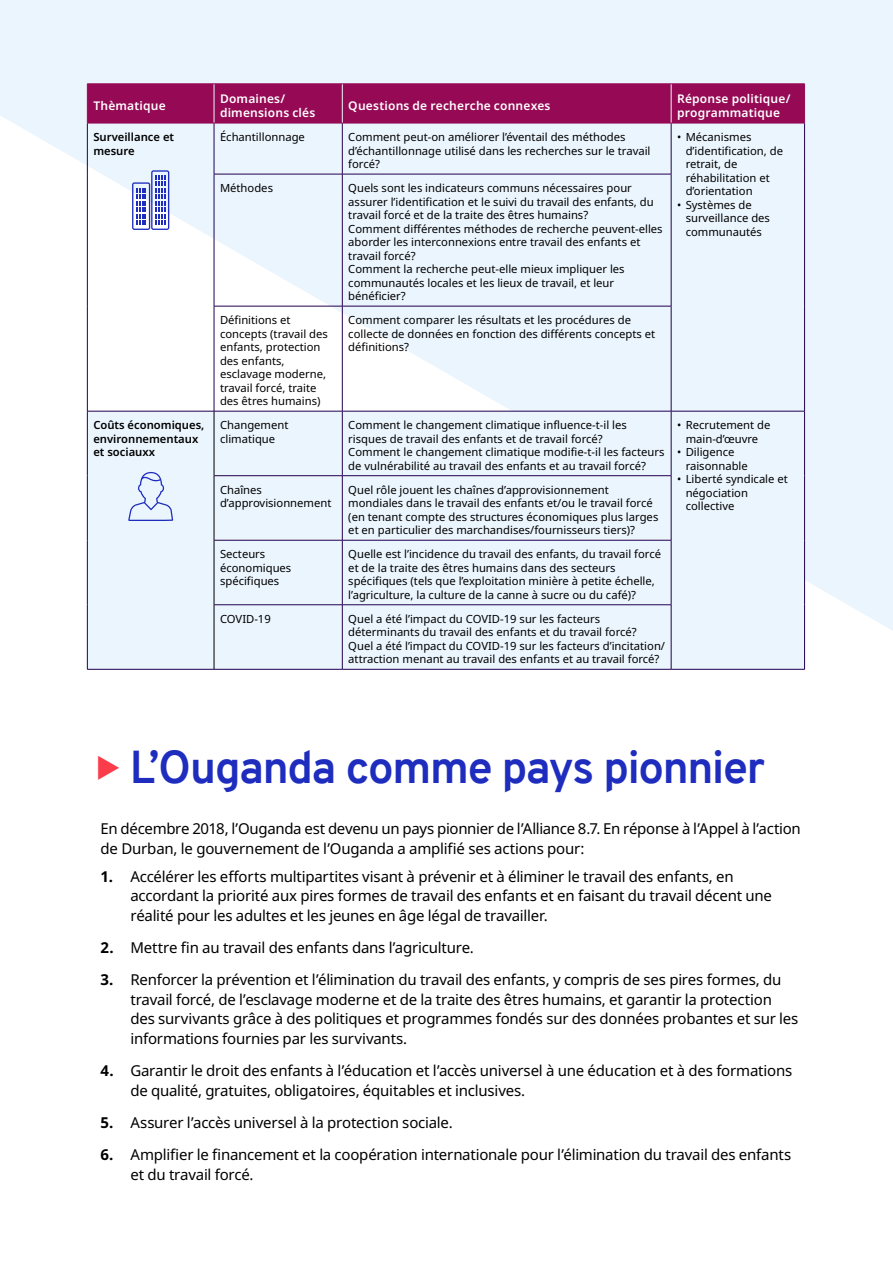
<style>
.page{position:relative;width:893px;height:1263px;background:#fff}
.page>*{position:absolute;margin:0;border:0;box-sizing:border-box;transform-origin:0 0}
.t1{font:700 45px "Overpass";letter-spacing:-.03em;color:#1e2dbe}
.t2{font:15px/19.5px "Noto Sans";letter-spacing:-.015em;color:#000}
.t3{font:600 12px/14.4px "Noto Sans";letter-spacing:.015em;color:#fff}
.t4{font:11.25px/13.5px "Noto Sans";color:#000}
.t5{font:600 11.25px/13.5px "Noto Sans";color:#000}
.s1{font-weight:700}
</style>
<div class="page">
<svg style="left:0;top:0;width:893px;height:631px;fill:#ebf5fd"></svg>
<div style="left:88px;top:85px;width:716px;height:38px;background:#960a55"></div>
<div style="left:88px;top:412px;width:716px;height:257px;background:#ebf5fd"></div>
<hr style="left:87px;top:123px;width:1px;height:51px;background:#230050">
<hr style="left:214px;top:123px;width:1px;height:51px;background:#230050">
<hr style="left:342px;top:123px;width:1px;height:51px;background:#230050">
<hr style="left:671px;top:123px;width:1px;height:51px;background:#230050">
<hr style="left:804px;top:123px;width:1px;height:51px;background:#230050">
<hr style="left:87px;top:174px;width:1px;height:132px;background:#230050">
<hr style="left:214px;top:174px;width:128px;height:1px;background:#230050">
<hr style="left:214px;top:174px;width:1px;height:132px;background:#230050">
<hr style="left:342px;top:174px;width:329px;height:1px;background:#230050">
<hr style="left:342px;top:174px;width:1px;height:132px;background:#230050">
<hr style="left:671px;top:174px;width:1px;height:132px;background:#230050">
<hr style="left:804px;top:174px;width:1px;height:132px;background:#230050">
<hr style="left:87px;top:306px;width:1px;height:105px;background:#230050">
<hr style="left:214px;top:306px;width:128px;height:1px;background:#230050">
<hr style="left:214px;top:306px;width:1px;height:105px;background:#230050">
<hr style="left:342px;top:306px;width:329px;height:1px;background:#230050">
<hr style="left:342px;top:306px;width:1px;height:105px;background:#230050">
<hr style="left:671px;top:306px;width:1px;height:105px;background:#230050">
<hr style="left:804px;top:306px;width:1px;height:105px;background:#230050">
<hr style="left:87px;top:411px;width:127px;height:1px;background:#230050">
<hr style="left:87px;top:411px;width:1px;height:65px;background:#230050">
<hr style="left:342px;top:411px;width:329px;height:1px;background:#230050">
<hr style="left:671px;top:411px;width:134px;height:1px;background:#230050">
<hr style="left:671px;top:411px;width:1px;height:64px;background:#230050">
<hr style="left:804px;top:411px;width:1px;height:65px;background:#230050">
<hr style="left:87px;top:476px;width:1px;height:64px;background:#230050">
<hr style="left:342px;top:475px;width:329px;height:1px;background:#230050">
<hr style="left:671px;top:476px;width:1px;height:64px;background:#230050">
<hr style="left:804px;top:476px;width:1px;height:64px;background:#230050">
<hr style="left:87px;top:540px;width:1px;height:65px;background:#230050">
<hr style="left:342px;top:540px;width:329px;height:1px;background:#230050">
<hr style="left:671px;top:540px;width:1px;height:65px;background:#230050">
<hr style="left:804px;top:540px;width:1px;height:65px;background:#230050">
<hr style="left:87px;top:605px;width:1px;height:64px;background:#230050">
<hr style="left:342px;top:604px;width:329px;height:1px;background:#230050">
<hr style="left:671px;top:605px;width:1px;height:64px;background:#230050">
<hr style="left:804px;top:605px;width:1px;height:64px;background:#230050">
<hr style="left:87px;top:669px;width:127px;height:1px;background:#230050">
<hr style="left:342px;top:669px;width:329px;height:1px;background:#230050">
<hr style="left:671px;top:669px;width:134px;height:1px;background:#230050">
<hr style="left:214px;top:84px;width:1px;height:39px;background:#ebf5fd">
<hr style="left:342px;top:84px;width:1px;height:39px;background:#ebf5fd">
<hr style="left:671px;top:84px;width:1px;height:39px;background:#ebf5fd">
<hr style="left:87px;top:84px;width:127px;height:1px;background:#960a55">
<hr style="left:87px;top:84px;width:1px;height:39px;background:#960a55">
<hr style="left:214px;top:84px;width:128px;height:1px;background:#960a55">
<hr style="left:342px;top:84px;width:329px;height:1px;background:#960a55">
<hr style="left:671px;top:84px;width:134px;height:1px;background:#960a55">
<hr style="left:804px;top:84px;width:1px;height:39px;background:#960a55">
<hr style="left:87px;top:123px;width:127px;height:1px;background:#960a55">
<hr style="left:214px;top:123px;width:128px;height:1px;background:#960a55">
<hr style="left:342px;top:123px;width:329px;height:1px;background:#960a55">
<hr style="left:671px;top:123px;width:134px;height:1px;background:#960a55">
<hr style="left:214px;top:411px;width:128px;height:1px;background:#230050">
<hr style="left:342px;top:411px;width:1px;height:64px;background:#230050">
<hr style="left:342px;top:476px;width:1px;height:64px;background:#230050">
<hr style="left:342px;top:540px;width:1px;height:65px;background:#230050">
<hr style="left:342px;top:605px;width:1px;height:64px;background:#230050">
<hr style="left:214px;top:475px;width:128px;height:1px;background:#230050">
<hr style="left:214px;top:540px;width:128px;height:1px;background:#230050">
<hr style="left:214px;top:604px;width:128px;height:1px;background:#230050">
<hr style="left:214px;top:669px;width:128px;height:1px;background:#230050">
<hr style="left:214px;top:411px;width:1px;height:65px;background:#000">
<hr style="left:214px;top:476px;width:1px;height:64px;background:#000">
<hr style="left:214px;top:540px;width:1px;height:65px;background:#000">
<hr style="left:214px;top:605px;width:1px;height:64px;background:#000">
<svg style="left:132px;top:170px;width:37px;height:60px"></svg>
<svg style="left:128px;top:472px;width:45px;height:49px;background:#d1dcf5"></svg>
<p class="t3" style="left:93px;top:99px;width:74px">Thèmatique</p>
<p class="t3" style="left:220px;top:91px;width:97px">Domaines/ dimensions clés</p>
<p class="t3" style="left:348px;top:99px;width:204px">Questions de recherche connexes</p>
<p class="t3" style="left:677px;top:91px;width:115px">Réponse politique/ programmatique</p>
<p class="t5" style="left:93px;top:131px;width:82px">Surveillance et mesure</p>
<p class="t4" style="left:220px;top:131px;width:86px">Échantillonnage</p>
<p class="t4" style="left:348px;top:131px;width:304px">Comment peut-on améliorer l’éventail des méthodes d’échantillonnage utilisé dans les recherches sur le travail forcé?</p>
<p class="t4" style="left:686px;top:131px;width:99px;text-indent:-9px">• Mécanismes d’identification, de retrait, de réhabilitation et d’orientation</p>
<p class="t4" style="left:686px;top:198px;width:86px;text-indent:-9px">• Systèmes de surveillance des communautés</p>
<p class="t4" style="left:220px;top:182px;width:55px">Méthodes</p>
<p class="t4" style="left:348px;top:182px;width:316px">Quels sont les indicateurs communs nécessaires pour assurer l’identification et le suivi du travail des enfants, du travail forcé et de la traite des êtres humains?<br>Comment différentes méthodes de recherche peuvent-elles aborder les interconnexions entre travail des enfants et travail forcé?<br>Comment la recherche peut-elle mieux impliquer les communautés locales et les lieux de travail, et leur bénéficier?</p>
<p class="t4" style="left:220px;top:314px;width:109px">Définitions et concepts (travail des enfants, protection des enfants, esclavage moderne, travail forcé, traite des êtres humains)</p>
<p class="t4" style="left:348px;top:314px;width:308px">Comment comparer les résultats et les procédures de collecte de données en fonction des différents concepts et définitions?</p>
<p class="t5" style="left:93px;top:419px;width:113px">Coûts économiques, environnementaux et sociauxx</p>
<p class="t4" style="left:220px;top:419px;width:70px">Changement climatique</p>
<p class="t4" style="left:348px;top:419px;width:318px">Comment le changement climatique influence-t-il les risques de travail des enfants et de travail forcé?<br>Comment le changement climatique modifie-t-il les facteurs de vulnérabilité au travail des enfants et au travail forcé?</p>
<p class="t4" style="left:677px;top:419px;width:95px;text-align:center">• Recrutement de main-d’œuvre</p>
<p class="t4" style="left:686px;top:446px;width:64px;text-indent:-9px">• Diligence raisonnable</p>
<p class="t4" style="left:686px;top:473px;width:104px;text-indent:-9px">• Liberté syndicale et négociation collective</p>
<p class="t4" style="left:220px;top:483px;width:113px">Chaînes d’approvisionnement</p>
<p class="t4" style="left:348px;top:483px;width:312px">Quel rôle jouent les chaînes d’approvisionnement mondiales dans le travail des enfants et/ou le travail forcé (en tenant compte des structures économiques plus larges et en particulier des marchandises/fournisseurs tiers)?</p>
<p class="t4" style="left:220px;top:548px;width:73px">Secteurs économiques spécifiques</p>
<p class="t4" style="left:348px;top:548px;width:314px">Quelle est l’incidence du travail des enfants, du travail forcé et de la traite des êtres humains dans des secteurs spécifiques (tels que l’exploitation minière à petite échelle, l’agriculture, la culture de la canne à sucre ou du café)?</p>
<p class="t4" style="left:220px;top:612px;width:52px">COVID-19</p>
<p class="t4" style="left:348px;top:612px;width:318px">Quel a été l’impact du COVID-19 sur les facteurs déterminants du travail des enfants et du travail forcé?<br>Quel a été l’impact du COVID-19 sur les facteurs d’incitation/ attraction menant au travail des enfants et au travail forcé?</p>
<h1 class="t1" style="left:130px;top:735px;width:637px">L’Ouganda comme pays pionnier</h1>
<h2 class="t2" style="left:101px;top:819px;width:702px">En décembre 2018, l’Ouganda est devenu un pays pionnier de l’Alliance 8.7. En réponse à l’Appel à l’action de Durban, le gouvernement de l’Ouganda a amplifié ses actions pour:</h2>
<p class="t2" style="left:130px;top:867px;width:643px;text-indent:-30px"><span class="s1">1.</span> Accélérer les efforts multipartites visant à prévenir et à éliminer le travail des enfants, en accordant la priorité aux pires formes de travail des enfants et en faisant du travail décent une réalité pour les adultes et les jeunes en âge légal de travailler.</p>
<h2 class="t2" style="left:101px;top:938px;width:375px"><span class="s1">2.</span> Mettre fin au travail des enfants dans l’agriculture.</h2>
<p class="t2" style="left:130px;top:970px;width:669px;text-indent:-30px"><span class="s1">3.</span> Renforcer la prévention et l’élimination du travail des enfants, y compris de ses pires formes, du travail forcé, de l’esclavage moderne et de la traite des êtres humains, et garantir la protection des survivants grâce à des politiques et programmes fondés sur des données probantes et sur les informations fournies par les survivants.</p>
<h2 class="t2" style="left:130px;top:1061px;width:663px;text-indent:-30px"><span class="s1">4.</span> Garantir le droit des enfants à l’éducation et l’accès universel à une éducation et à des formations de qualité, gratuites, obligatoires, équitables et inclusives.</h2>
<h2 class="t2" style="left:101px;top:1113px;width:354px"><span class="s1">5.</span> Assurer l’accès universel à la protection sociale.</h2>
<h2 class="t2" style="left:130px;top:1145px;width:662px;text-indent:-30px"><span class="s1">6.</span> Amplifier le financement et la coopération internationale pour l’élimination du travail des enfants et du travail forcé.</h2>
</div>
